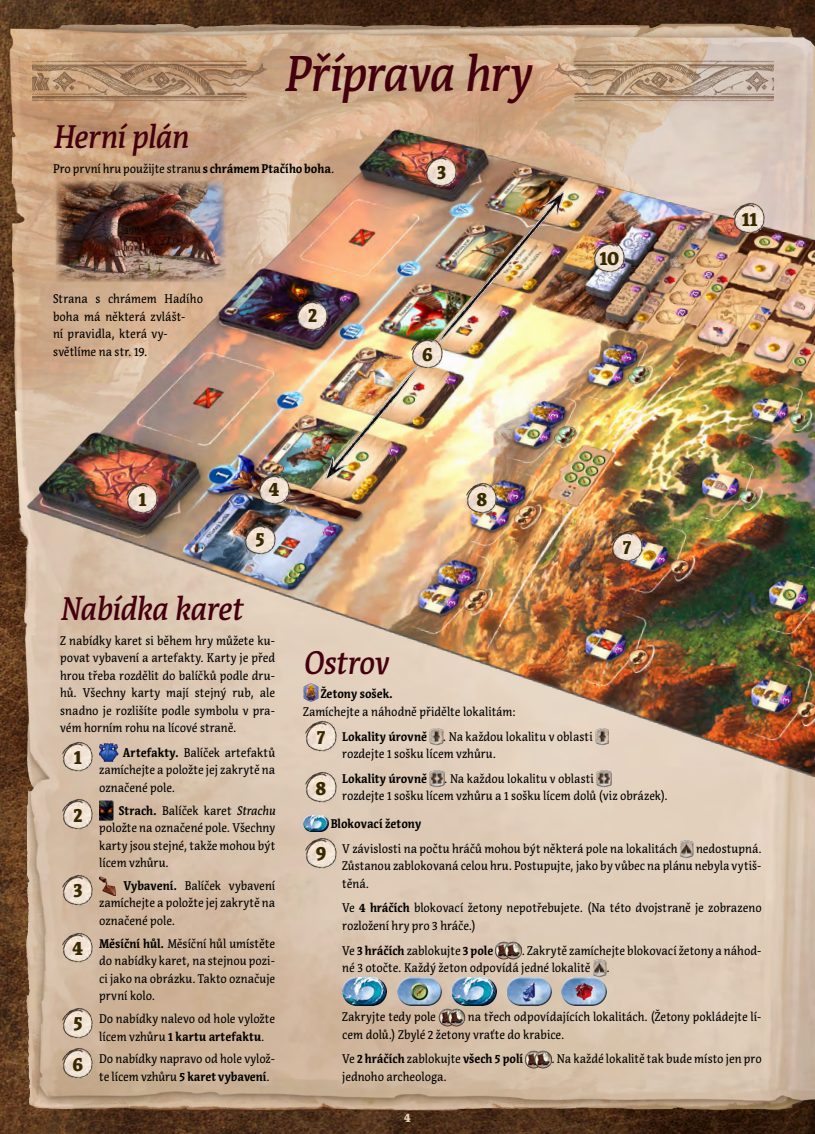
<style>
.page{position:relative;width:815px;height:1134px;background:#fff}
.page>*{position:absolute;margin:0;border:0;box-sizing:border-box;transform-origin:0 0}
.t1{font:italic 500 50px "Acuta";letter-spacing:-.02em;color:#44000e;scale:.9 1}
.t2{font:italic 500 32.5px "Acuta";letter-spacing:-.015em;color:#44000e;scale:.9 1}
.t3{font:900 20px "Acuta";color:#352900;scale:.9 1}
.t4{font:12.5px/17.5px "Acuta";color:#000;scale:.9 1}
.t5{font:700 12.5px "Acuta";color:#000;scale:.9 1}
.t6{font:900 12.5px "Acuta";color:#e7d5b5;scale:.9 1}
.s1{font-weight:700}
.s2{font-style:italic}
.s3{font-weight:900;font-size:20px;color:#352900}
.s4{font-weight:400}
</style>
<div class="page">
<img style="left:0;top:2px;width:815px;height:1132px">
<img style="left:553px;top:60px;width:221px;height:42px">
<img style="left:33px;top:60px;width:234px;height:42px">
<img style="left:53px;top:178px;width:176px;height:106px">
<img style="left:62px;top:741px;width:32px;height:31px">
<img style="left:99px;top:743px;width:19px;height:20px">
<img style="left:62px;top:799px;width:32px;height:31px">
<img style="left:99px;top:801px;width:14px;height:19px">
<img style="left:62px;top:874px;width:32px;height:31px">
<img style="left:99px;top:876px;width:17px;height:20px">
<img style="left:62px;top:932px;width:32px;height:31px">
<img style="left:62px;top:1007px;width:32px;height:31px">
<img style="left:62px;top:1048px;width:32px;height:30px">
<img style="left:303px;top:683px;width:15px;height:20px">
<img style="left:305px;top:721px;width:32px;height:31px">
<img style="left:429px;top:727px;width:14px;height:19px">
<img style="left:595px;top:727px;width:14px;height:19px">
<img style="left:305px;top:772px;width:32px;height:30px">
<img style="left:429px;top:769px;width:15px;height:19px">
<img style="left:596px;top:769px;width:15px;height:19px">
<div style="left:303px;top:815px;width:25px;height:13px;background:#fff;opacity:.75"></div>
<div style="left:303px;top:818px;width:25px;height:14px;background:#000;opacity:.75"></div>
<img style="left:305px;top:837px;width:32px;height:31px">
<img style="left:680px;top:839px;width:14px;height:20px">
<img style="left:495px;top:940px;width:27px;height:20px">
<img style="left:593px;top:958px;width:14px;height:20px">
<div style="left:342px;top:976px;width:44px;height:22px;background:#fff;opacity:.75"></div>
<div style="left:342px;top:981px;width:45px;height:25px;background:#000;opacity:.75"></div>
<div style="left:397px;top:976px;width:44px;height:22px;background:#fff;opacity:.75"></div>
<div style="left:397px;top:981px;width:45px;height:25px;background:#000;opacity:.75"></div>
<div style="left:452px;top:976px;width:44px;height:22px;background:#fff;opacity:.75"></div>
<div style="left:452px;top:981px;width:45px;height:25px;background:#000;opacity:.75"></div>
<div style="left:507px;top:976px;width:44px;height:22px;background:#fff;opacity:.75"></div>
<div style="left:507px;top:981px;width:45px;height:25px;background:#000;opacity:.75"></div>
<div style="left:562px;top:976px;width:44px;height:22px;background:#fff;opacity:.75"></div>
<div style="left:562px;top:981px;width:45px;height:25px;background:#000;opacity:.75"></div>
<img style="left:439px;top:1007px;width:26px;height:20px">
<img style="left:525px;top:1049px;width:26px;height:20px">
<img style="left:127px;top:483px;width:32px;height:31px">
<img style="left:426px;top:156px;width:32px;height:31px">
<img style="left:297px;top:299px;width:29px;height:31px">
<img style="left:258px;top:473px;width:32px;height:31px">
<img style="left:244px;top:523px;width:32px;height:31px">
<img style="left:594px;top:242px;width:31px;height:31px">
<img style="left:734px;top:203px;width:32px;height:31px">
<img style="left:466px;top:483px;width:32px;height:31px">
<img style="left:611px;top:531px;width:32px;height:30px">
<img style="left:326px;top:192px;width:239px;height:287px">
<img style="left:412px;top:338px;width:32px;height:31px">
<h1 class="t1" style="left:284px;top:43px;width:277px">Příprava hry</h1>
<h2 class="t2" style="left:53px;top:117px;width:152px">Herní plán</h2>
<p class="t4" style="left:53px;top:160px;width:314px">Pro první hru použijte stranu <span class="s1">s chrámem Ptačího boha</span>.</p>
<p class="t4" style="left:53px;top:290px;width:168px">Strana s chrámem Hadího boha má některá zvlášt-<br>ní pravidla, která vy&shy;světlíme na str. 19.</p>
<h3 class="t3" style="left:139px;top:486px;width:11px">1</h3>
<h3 class="t3" style="left:308px;top:303px;width:12px">2</h3>
<h3 class="t3" style="left:269px;top:477px;width:13px">4</h3>
<h3 class="t3" style="left:255px;top:527px;width:12px">5</h3>
<h3 class="t3" style="left:437px;top:159px;width:12px">3</h3>
<h3 class="t3" style="left:422px;top:341px;width:14px">6</h3>
<h3 class="t3" style="left:476px;top:486px;width:14px">8</h3>
<h3 class="t3" style="left:600px;top:245px;width:23px">10</h3>
<h3 class="t3" style="left:623px;top:534px;width:11px">7</h3>
<h3 class="t3" style="left:742px;top:206px;width:19px">11</h3>
<h2 class="t2" style="left:60px;top:589px;width:204px">Nabídka karet</h2>
<p class="t4" style="left:60px;top:631px;width:240px;text-align:justify">Z nabídky karet si během hry můžete ku&shy;povat vybavení a artefakty. Karty je před hrou třeba rozdělit do balíčků podle dru&shy;hů. Všechny karty mají stejný rub, ale snadno je rozlišíte podle symbolu v pra&shy;vém horním rohu na lícové straně.</p>
<h3 class="t3" style="left:74px;top:745px;width:11px">1</h3>
<p class="t4" style="left:99px;top:744px;width:197px;text-align:justify;text-indent:24px"><span class="s1">Artefakty.</span> Balíček artefaktů zamíchejte a položte jej zakrytě na označené pole.</p>
<h3 class="t3" style="left:73px;top:802px;width:12px">2</h3>
<p class="t4" style="left:99px;top:801px;width:197px;text-align:justify;text-indent:20px"><span class="s1">Strach.</span> Balíček karet <span class="s2">Strachu </span>položte na označené pole. Všechny karty jsou stejné, takže mohou být lícem vzhůru.</p>
<h3 class="t3" style="left:73px;top:878px;width:12px">3</h3>
<p class="t4" style="left:99px;top:877px;width:197px;text-align:justify;text-indent:24px"><span class="s1">Vybavení.</span> Balíček vybavení zamíchejte a položte jej zakrytě na označené pole.</p>
<p class="t4" style="left:99px;top:934px;width:197px;text-align:justify;text-indent:-27px"><span class="s3">4</span> <span class="s1">Měsíční hůl.</span> Měsíční hůl umístěte do nabídky karet, na stejnou pozi&shy;ci jako na obrázku. Takto označuje první kolo.</p>
<p class="t4" style="left:99px;top:1010px;width:197px;text-indent:-26px"><span class="s3">5</span> Do nabídky nalevo od hole vyložte lícem vzhůru <span class="s1">1 kartu artefaktu</span>.</p>
<p class="t4" style="left:99px;top:1050px;width:197px;text-indent:-27px"><span class="s3">6</span> Do nabídky napravo od hole vylož&shy;te lícem vzhůru <span class="s1">5 karet vybavení</span>.</p>
<h2 class="t2" style="left:303px;top:643px;width:96px">Ostrov</h2>
<p class="t5" style="left:321px;top:686px;width:82px">Žetony sošek.</p>
<p class="t4" style="left:317px;top:699px;width:223px;line-height:24.6px;text-indent:-13px">Zamíchejte a náhodně přidělte lokalitám:<br><span class="s3">7</span> <span class="s1">Lokality úrovně</span></p>
<p class="t4" style="left:342px;top:727px;width:280px;text-indent:101px">. Na každou lokalitu v oblasti rozdejte 1 sošku lícem vzhůru.</p>
<p class="t5" style="left:342px;top:771px;width:96px">Lokality úrovně</p>
<p class="t4" style="left:342px;top:769px;width:363px;text-indent:102px">. Na každou lokalitu v oblasti<br>rozdejte 1 sošku lícem vzhůru a 1 sošku lícem dolů (viz obrázek).</p>
<p class="t4" style="left:316px;top:812px;width:404px;line-height:24.6px;text-indent:15px"><span class="s1">Blokovací žetony<br></span><span class="s3">9</span> V závislosti na počtu hráčů mohou být některá pole na lokalitách</p>
<h3 class="t3" style="left:316px;top:775px;width:14px">8</h3>
<p class="t4" style="left:342px;top:840px;width:468px;text-align:justify;text-indent:354px">nedostupná.<br>Zůstanou zablokovaná celou hru. Postupujte, jako by vůbec na plánu nebyla vytiš&shy;těná.</p>
<p class="t4" style="left:342px;top:899px;width:468px">Ve <span class="s1">4 hráčích</span> blokovací žetony nepotřebujete. (Na této dvojstraně je zobrazeno rozložení hry pro 3 hráče.)</p>
<p class="t5" style="left:342px;top:942px;width:169px"><span class="s4">Ve</span> 3 hráčích <span class="s4">zablokujte</span> 3 pole</p>
<p class="t4" style="left:342px;top:941px;width:468px;text-indent:179px">. Zakrytě zamíchejte blokovací žetony a náhod&shy;né 3 otočte. Každý žeton odpovídá jedné lokalitě</p>
<p class="t4" style="left:607px;top:959px;width:5px">.</p>
<p class="t4" style="left:342px;top:1008px;width:468px;text-indent:126px">na třech odpovídajících lokalitách. (Žetony pokládejte lí&shy;cem dolů.) Zbylé 2 žetony vraťte do krabice.</p>
<p class="t5" style="left:342px;top:1051px;width:202px"><span class="s4">Ve</span> 2 hráčích <span class="s4">zablokujte</span> všech 5 polí</p>
<p class="t4" style="left:551px;top:1050px;width:235px">. Na každé lokalitě tak bude místo jen pro</p>
<p class="t4" style="left:342px;top:1068px;width:118px">jednoho archeologa.</p>
<p class="t4" style="left:342px;top:1008px;width:106px">Zakryjte tedy pole</p>
<p class="t6" style="left:404px;top:1110px;width:9px">4</p>
</div>
